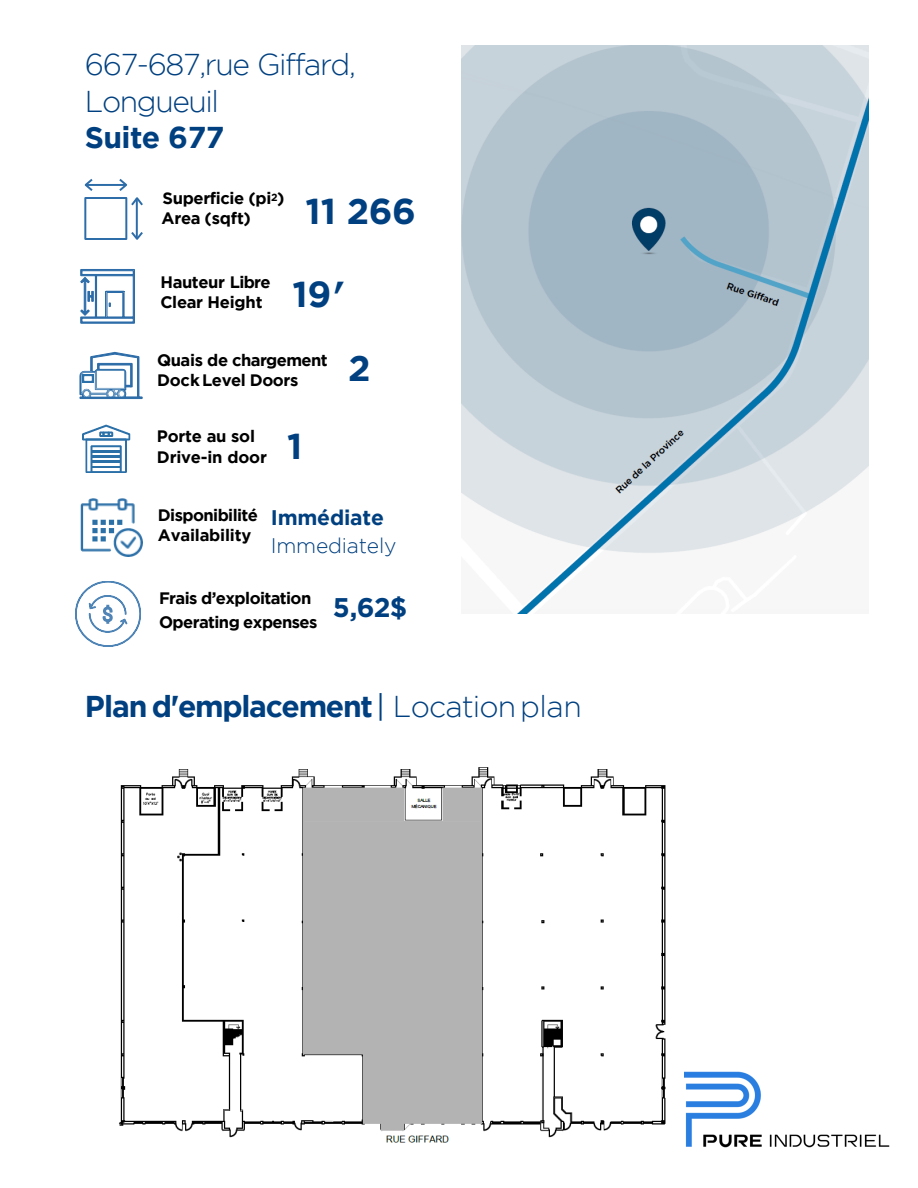
<style>
.page{position:relative;width:918px;height:1188px;background:#fff}
.page>*{position:absolute;margin:0;border:0;box-sizing:border-box;transform-origin:0 0}
.t1{font:700 36px "Gotham";color:#004080}
.t2{font:300 30px/36.6px "Gotham";letter-spacing:-.045em;color:#004080}
.t3{font:700 30px "Gotham";letter-spacing:-.045em;color:#004080}
.t4{font:300 21px "Gotham";letter-spacing:-.01em;color:#004080}
.t5{font:700 21px "Gotham";letter-spacing:-.01em;color:#004080}
.t6{font:700 16.5px/19.8px "Gotham";letter-spacing:-.025em;color:#000}
.s1{font-weight:700}
.s2{font-style:inherit}
.s3{font-style:italic}
.s4{font-weight:400}
.s5{font-weight:300}
</style>
<div class="page">
<img style="left:684px;top:1071px;width:206px;height:77px">
<img style="left:462px;top:46px;width:407px;height:568px">
<img style="left:119px;top:767px;width:547px;height:376px">
<svg style="left:80px;top:269px;width:55px;height:55px"></svg>
<svg style="left:80px;top:352px;width:63px;height:47px"></svg>
<img style="left:80px;top:498px;width:63px;height:59px">
<img style="left:82px;top:424px;width:48px;height:49px">
<div style="left:84px;top:197px;width:43px;height:43px;border:2px solid #2c6ca8"></div>
<hr style="left:136px;top:198px;width:2px;height:40px;background:#2c6ca8">
<svg style="left:131px;top:230px;width:12px;height:10px"></svg>
<hr style="left:86px;top:184px;width:39px;height:2px;background:#2c6ca8">
<svg style="left:84px;top:179px;width:11px;height:12px"></svg>
<svg style="left:117px;top:179px;width:26px;height:29px"></svg>
<svg style="left:76px;top:581px;width:65px;height:65px"></svg>
<p class="t2" style="left:85px;top:46px;width:273px">667-687,rue Giffard,<br>Longueuil<br><span class="s1">Suite 677</span></p>
<p class="t6" style="left:161px;top:188px;width:125px">Superficie (pi<sup>2</sup>)<br>Area (sqft)</p>
<h1 class="t1" style="left:306px;top:190px;width:112px">11 2<span class="s2">66</span></h1>
<p class="t6" style="left:160px;top:272px;width:112px">Hauteur Libre<br>Clear Height</p>
<h1 class="t1" style="left:293px;top:274px;width:50px">19<span class="s3">'</span></h1>
<p class="t6" style="left:157px;top:350px;width:172px">Quais de chargement<br>Dock Level Doors</p>
<p class="t6" style="left:157px;top:425px;width:147px;line-height:21.3px">Porte au sol<br>Drive-in door <sup>1</sup></p>
<h1 class="t1" style="left:348px;top:347px;width:24px">2</h1>
<p class="t6" style="left:158px;top:505px;width:102px">Disponibilité<br>Availability</p>
<p class="t5" style="left:271px;top:505px;width:115px">Immédiate</p>
<p class="t4" style="left:271px;top:534px;width:127px">Immediately</p>
<p class="t6" style="left:159px;top:586px;width:250px;line-height:24.3px">Frais d’exploitation<br>Operating expenses <sup>5</sup><sup>,</sup><sup>62</sup><sup>$</sup></p>
<p class="t3" style="left:85px;top:689px;width:498px">Plan d'emplacement <span class="s4">|</span> <span class="s5">Location plan</span></p>
</div>
